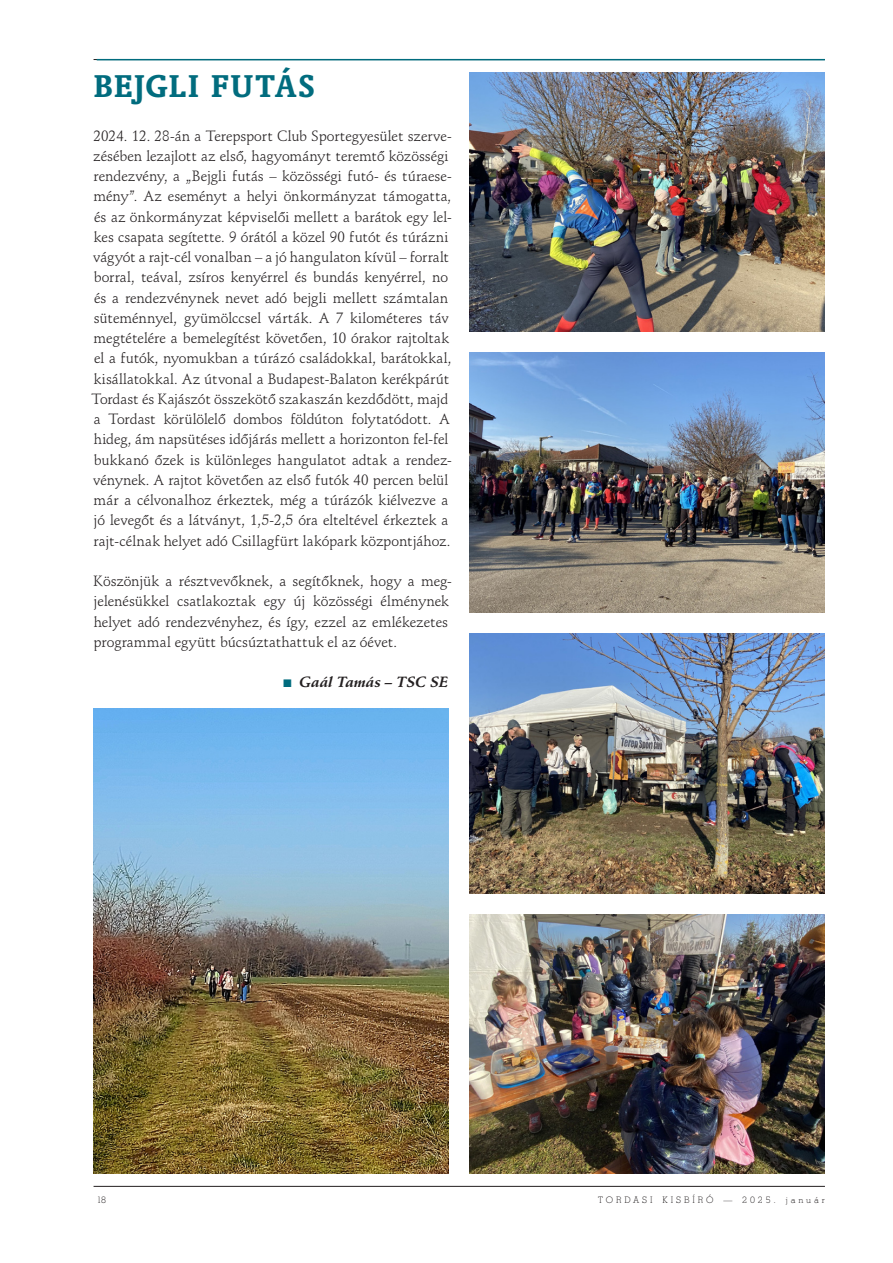
<style>
.page{position:relative;width:893px;height:1263px;background:#fff}
.page>*{position:absolute;margin:0;border:0;box-sizing:border-box;transform-origin:0 0}
.t1{font:700 36px "Oranda PFL";letter-spacing:.055em;color:#016c7e}
.t2{font:14.55px/20.2px "Schneidler PFL";letter-spacing:-.005em;color:#231f20}
.t3{font:italic 700 14.55px "Schneidler PFL";letter-spacing:.005em;color:#231f20}
.t4{font:9px "Stymie Lt PFL";letter-spacing:.315em;color:#231f20}
</style>
<div class="page">
<hr style="left:94px;top:1186px;width:731px;height:1px;background:#231f20">
<hr style="left:94px;top:59px;width:731px;height:1px;background:#231f20">
<img style="left:94px;top:708px;width:355px;height:466px">
<img style="left:470px;top:72px;width:355px;height:260px">
<img style="left:470px;top:353px;width:355px;height:259px">
<img style="left:470px;top:634px;width:355px;height:259px">
<img style="left:470px;top:914px;width:355px;height:260px">
<hr style="left:97px;top:59px;width:728px;height:1px;background:#016c7e">
<h1 class="t1" style="left:94px;top:64px;width:222px">BEJGLI FUTÁS</h1>
<p class="t2" style="left:91px;top:125px;width:362px">2024. 12. 28-án a Terepsport Club Sportegyesület szerve&shy;zésében lezajlott az első, hagyományt teremtő közösségi rendezvény, a „Bejgli futás – közösségi futó- és túraese&shy;mény”. Az eseményt a helyi önkormányzat támogatta, és az önkormányzat képviselői mellett a barátok egy lel&shy;kes csapata segítette. 9 órától a közel 90 futót és túrázni vágyót a rajt-cél vonalban – a jó hangulaton kívül – forralt borral, teával, zsíros kenyérrel és bundás kenyérrel, no és a rendezvénynek nevet adó bejgli mellett számtalan süteménnyel, gyümölccsel várták. A 7 kilométeres táv megtételére a bemelegítést követően, 10 órakor rajtoltak el a futók, nyomukban a túrázó családokkal, barátokkal, kisállatokkal. Az útvonal a Budapest-Balaton kerékpárút Tordast és Kajászót összekötő szakaszán kezdődött, majd a Tordast körülölelő dombos földúton folytatódott. A hideg, ám napsütéses időjárás mellett a horizonton fel-fel bukkanó őzek is különleges hangulatot adtak a rendez&shy;vénynek. A rajtot követően az első futók 40 percen belül már a célvonalhoz érkeztek, még a túrázók kiélvezve a jó levegőt és a látványt, 1,5-2,5 óra elteltével érkeztek a rajt-célnak helyet adó Csillagfürt lakópark központjához.</p>
<p class="t2" style="left:93px;top:571px;width:360px">Köszönjük a résztvevőknek, a segítőknek, hogy a meg&shy;jelenésükkel csatlakoztak egy új közösségi élménynek helyet adó rendezvényhez, és így, ezzel az emlékezetes programmal együtt búcsúztathattuk el az óévet.</p>
<p class="t3" style="left:300px;top:673px;width:150px">Gaál Tamás – TSC SE</p>
<p class="t4" style="left:97px;top:1195px;width:11px">18</p>
<p class="t4" style="left:598px;top:1195px;width:228px">TORDASI KISBÍRÓ — 2025. január</p>
</div>
